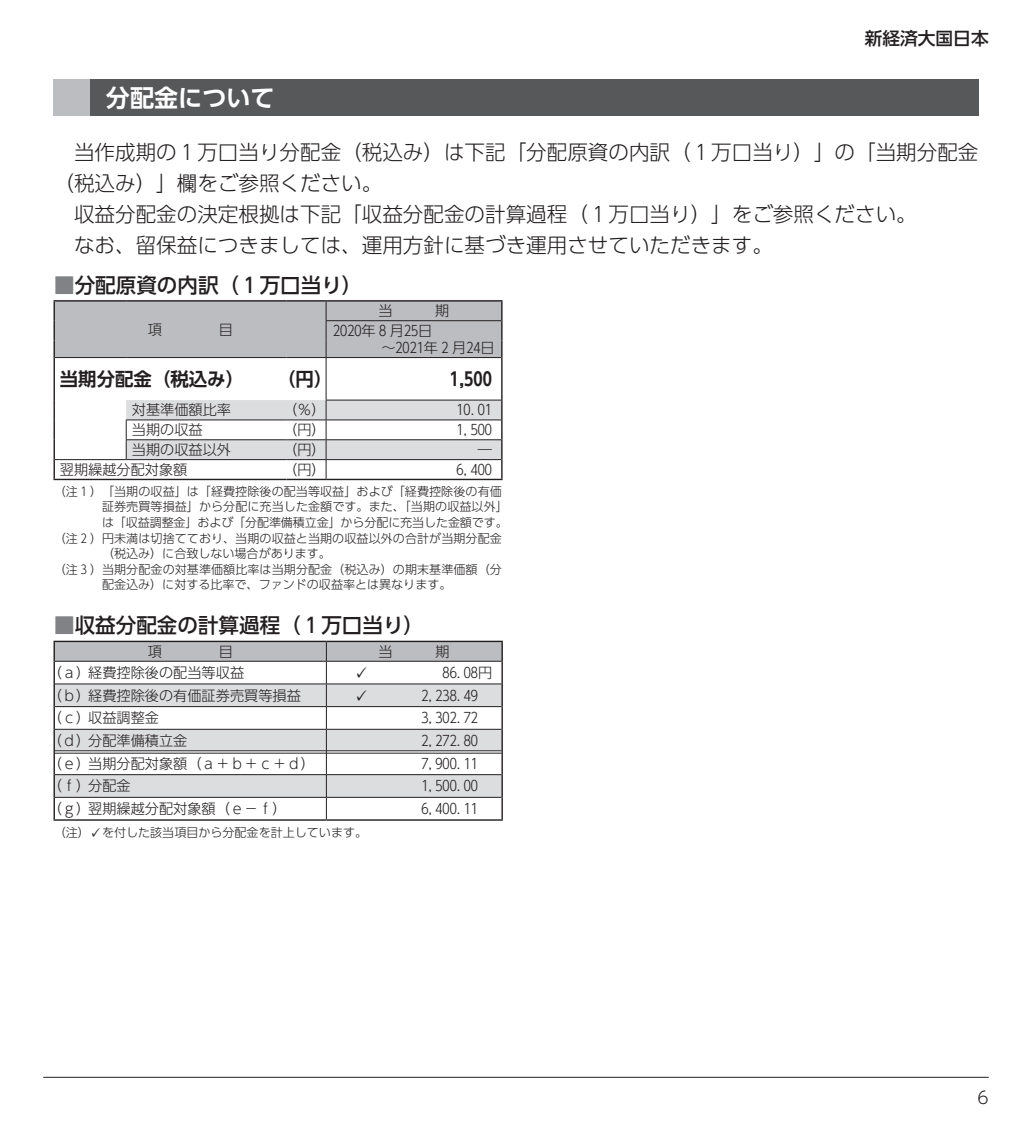
<style>
.page{position:relative;width:1032px;height:1134px;background:#fff}
.page>*{position:absolute;margin:0;border:0;box-sizing:border-box;transform-origin:0 0}
.t1{font:700 24px "UD Shin Go Pro De";color:#fff}
.t2{font:300 20.6px "UD Shin Go Pro";color:#231f20}
.t3{font:500 20.6px "UD Shin Go Pro";color:#231f20}
.t4{font:700 18.4px "UD Shin Go Pro De";color:#231f20}
.t5{font:500 17.8px "UD Shin Go Pro";color:#231f20}
.t6{font:300 17px "UD Shin Go Pro";color:#231f20}
.t7{font:300 14.2px/17px "UD Shin Go Pro";color:#231f20}
.t8{font:300 14.2px "UD Shin Go Pr 6";color:#231f20}
.t9{font:300 12px "UD Shin Go Pro";letter-spacing:.005em;color:#231f20}
.s1{color:#808285}
.s2{font-family:"UD Shin Go Pr 6"}
</style>
<div class="page">
<hr style="left:43px;top:1077px;width:946px;height:1px;background:#231f20">
<hr style="left:54px;top:300px;width:72px;height:2px;background:#231f20">
<hr style="left:126px;top:300px;width:160px;height:2px;background:#231f20">
<hr style="left:286px;top:300px;width:40px;height:2px;background:#231f20">
<hr style="left:326px;top:300px;width:176px;height:2px;background:#231f20">
<hr style="left:54px;top:358px;width:1px;height:42px;background:#231f20">
<hr style="left:501px;top:358px;width:1px;height:42px;background:#231f20">
<svg style="left:54px;top:400px;width:1px;height:79px"></svg>
<hr style="left:54px;top:479px;width:72px;height:1px;background:#231f20">
<hr style="left:126px;top:479px;width:160px;height:1px;background:#231f20">
<hr style="left:286px;top:479px;width:40px;height:1px;background:#231f20">
<hr style="left:326px;top:479px;width:176px;height:1px;background:#231f20">
<div style="left:54px;top:301px;width:448px;height:57px;background:#bcbdc0"></div>
<hr style="left:326px;top:358px;width:1px;height:42px;background:#231f20">
<svg style="left:126px;top:400px;width:376px;height:79px"></svg>
<hr style="left:55px;top:459px;width:71px;height:1px;background:#231f20">
<hr style="left:126px;top:459px;width:160px;height:1px;background:#231f20">
<hr style="left:286px;top:459px;width:40px;height:1px;background:#231f20">
<hr style="left:326px;top:459px;width:175px;height:1px;background:#231f20">
<div style="left:54px;top:79px;width:924px;height:37px;background:#57585a"></div>
<div style="left:54px;top:79px;width:36px;height:37px;background:#bcbdc0"></div>
<hr style="left:54px;top:819px;width:30px;height:2px;background:#231f20">
<hr style="left:84px;top:819px;width:242px;height:2px;background:#231f20">
<hr style="left:326px;top:819px;width:177px;height:2px;background:#231f20">
<svg style="left:54px;top:641px;width:449px;height:178px"></svg>
<h1 class="t1" style="left:106px;top:78px;width:170px">分配金について</h1>
<h3 class="t5" style="left:865px;top:24px;width:126px">新経済大国日本</h3>
<h2 class="t2" style="left:74px;top:135px;width:906px">当作成期の 1 万口当り分配金（税込み）は下記「分配原資の内訳（ 1 万口当り）」の「当期分配金</h2>
<h2 class="t2" style="left:54px;top:166px;width:330px">（税込み）」欄をご参照ください。</h2>
<h2 class="t2" style="left:74px;top:198px;width:844px">収益分配金の決定根拠は下記「収益分配金の計算過程（ 1 万口当り）」をご参照ください。</h2>
<h2 class="t2" style="left:74px;top:229px;width:700px">なお、留保益につきましては、運用方針に基づき運用させていただきます。</h2>
<h2 class="t3" style="left:54px;top:268px;width:310px"><span class="s1">■</span>分配原資の内訳（ 1 万口当り）</h2>
<p class="t7" style="left:148px;top:320px;width:16px">項</p>
<p class="t7" style="left:219px;top:320px;width:16px">目</p>
<p class="t7" style="left:378px;top:302px;width:16px">当</p>
<p class="t7" style="left:435px;top:302px;width:16px">期</p>
<p class="t7" style="left:381px;top:322px;width:115px;text-indent:-48px">2020年 8 月25日<br>～2021年 2 月24日</p>
<h3 class="t4" style="left:60px;top:364px;width:186px">当期分配金（税込み）</h3>
<h3 class="t4" style="left:277px;top:364px;width:57px">（円）</h3>
<h3 class="t4" style="left:450px;top:364px;width:44px">1,500</h3>
<p class="t7" style="left:132px;top:401px;width:101px">対基準価額比率</p>
<p class="t7" style="left:283px;top:401px;width:44px">（％）</p>
<p class="t7" style="left:456px;top:401px;width:37px">10. 01</p>
<p class="t7" style="left:132px;top:421px;width:72px">当期の収益</p>
<p class="t7" style="left:283px;top:421px;width:44px">（円）</p>
<p class="t7" style="left:456px;top:421px;width:37px">1, 500</p>
<p class="t7" style="left:132px;top:441px;width:101px">当期の収益以外</p>
<p class="t7" style="left:283px;top:441px;width:44px">（円）</p>
<p class="t7" style="left:478px;top:441px;width:16px">―</p>
<p class="t7" style="left:60px;top:460px;width:129px">翌期繰越分配対象額</p>
<p class="t7" style="left:283px;top:460px;width:44px">（円）</p>
<p class="t7" style="left:456px;top:460px;width:37px">6, 400</p>
<p class="t9" style="left:54px;top:481px;width:449px">（注 1 ）「当期の収益」は「経費控除後の配当等収益」および「経費控除後の有価</p>
<p class="t9" style="left:102px;top:497px;width:407px">証券売買等損益」から分配に充当した金額です。また、「当期の収益以外」</p>
<p class="t9" style="left:102px;top:513px;width:407px">は「収益調整金」および「分配準備積立金」から分配に充当した金額です。</p>
<p class="t9" style="left:54px;top:528px;width:449px">（注 2 ）円未満は切捨てており、当期の収益と当期の収益以外の合計が当期分配金</p>
<p class="t9" style="left:102px;top:544px;width:230px">（税込み）に合致しない場合があります。</p>
<p class="t9" style="left:54px;top:559px;width:449px">（注 3 ）当期分配金の対基準価額比率は当期分配金（税込み）の期末基準価額（分</p>
<p class="t9" style="left:102px;top:575px;width:351px">配金込み）に対する比率で、ファンドの収益率とは異なります。</p>
<h2 class="t3" style="left:54px;top:609px;width:371px"><span class="s1">■</span>収益分配金の計算過程（ 1 万口当り）</h2>
<p class="t7" style="left:148px;top:642px;width:16px">項</p>
<p class="t7" style="left:219px;top:642px;width:16px">目</p>
<p class="t7" style="left:379px;top:642px;width:16px">当</p>
<p class="t7" style="left:435px;top:642px;width:16px">期</p>
<p class="t7" style="left:48px;top:664px;width:198px">（ａ）経費控除後の配当等収益</p>
<p class="t8" style="left:355px;top:661px;width:16px">✓</p>
<p class="t8" style="left:443px;top:661px;width:51px">86. 08円</p>
<p class="t7" style="left:48px;top:686px;width:254px">（ｂ）経費控除後の有価証券売買等損益</p>
<p class="t8" style="left:355px;top:684px;width:16px">✓</p>
<p class="t7" style="left:421px;top:686px;width:72px">2, 238. 49　</p>
<p class="t7" style="left:48px;top:709px;width:113px">（ｃ）収益調整金</p>
<p class="t7" style="left:421px;top:709px;width:72px">3, 302. 72　</p>
<p class="t7" style="left:48px;top:732px;width:141px">（ｄ）分配準備積立金</p>
<p class="t8" style="left:421px;top:729px;width:72px">2, 272. 80　</p>
<p class="t7" style="left:48px;top:754px;width:269px">（ｅ）当期分配対象額（ａ＋ｂ＋ｃ＋ｄ）</p>
<p class="t7" style="left:421px;top:754px;width:72px">7, 900. 11　</p>
<p class="t7" style="left:48px;top:777px;width:84px">（ｆ）分配金</p>
<p class="t7" style="left:421px;top:777px;width:72px">1, 500. 00　</p>
<p class="t7" style="left:48px;top:800px;width:240px">（ｇ）翌期繰越分配対象額（ｅ－ｆ）</p>
<p class="t7" style="left:421px;top:800px;width:72px">6, 400. 11　</p>
<p class="t9" style="left:54px;top:823px;width:315px">（注）<span class="s2">✓</span>を付した該当項目から分配金を計上しています。</p>
<h3 class="t6" style="left:977px;top:1083px;width:13px">6</h3>
</div>
